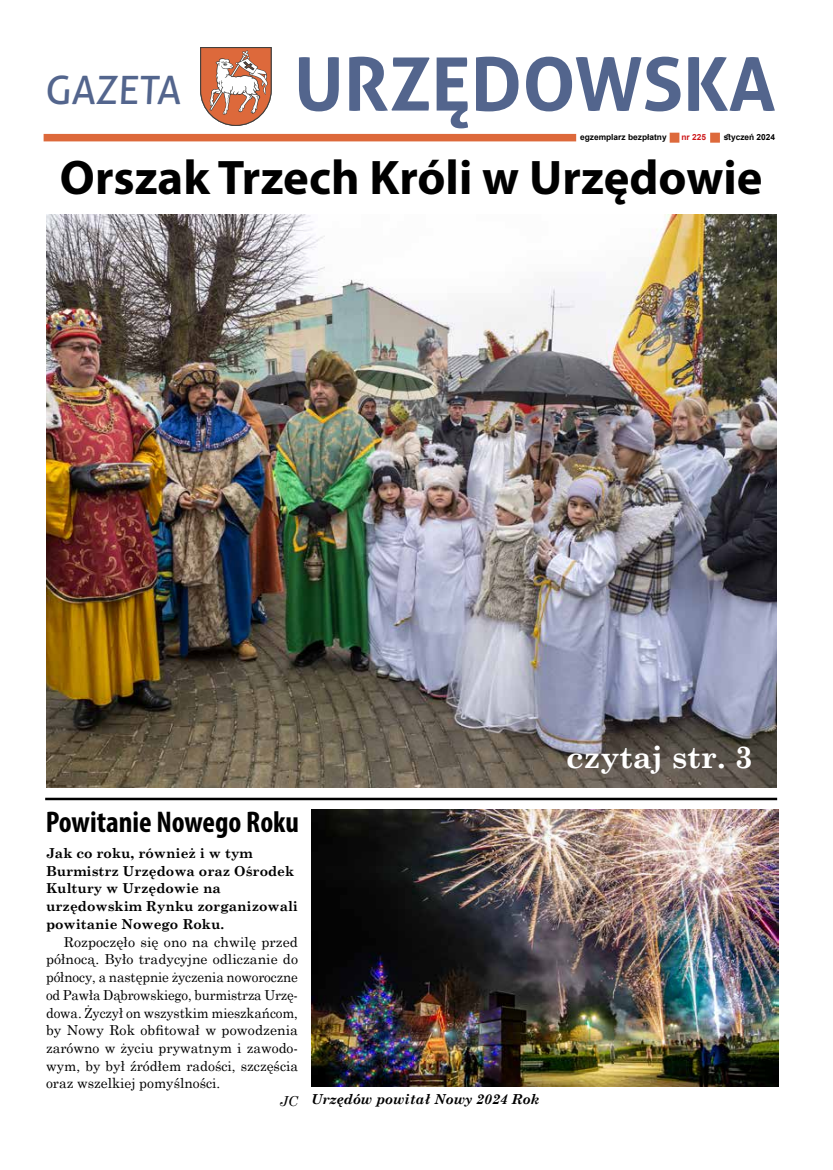
<style>
.page{position:relative;width:833px;height:1170px;background:#fff}
.page>*{position:absolute;margin:0;border:0;box-sizing:border-box;transform-origin:0 0}
.t1{font:700 73.75px "Aller";color:#53658d}
.t2{font:700 48.75px "Myriad Pro";color:#000}
.t3{font:39.12px "Aller";color:#53658d}
.t4{font:700 31.25px "Century Schoolbook";color:#fff}
.t5{font:700 condensed 30px "Myriad Pro";color:#000}
.t6{font:13.75px/17.8px "Century Schoolbook";color:#000;text-align:justify}
.t7{font:700 13.75px/17.8px "Century Schoolbook";color:#000}
.t8{font:italic 700 13.75px "Century Schoolbook";color:#000}
.t9{font:700 8.38px "Arial";color:#000}
.t10{font:700 8.38px "Arial";color:#cd171a}
.s1{font-weight:400}
</style>
<div class="page">
<svg style="left:200px;top:47px;width:72px;height:79px"></svg>
<div style="left:44px;top:134px;width:532px;height:7px;background:#dd693b"></div>
<div style="left:669px;top:133px;width:10px;height:10px;background:#dd693b"></div>
<div style="left:710px;top:133px;width:10px;height:10px;background:#dd693b"></div>
<img style="left:46px;top:215px;width:730px;height:572px">
<hr style="left:45px;top:797px;width:732px;height:3px;background:#000">
<img style="left:311px;top:809px;width:467px;height:277px">
<h1 class="t1" style="left:294px;top:39px;width:483px">URZĘDOWSKA</h1>
<p class="t9" style="left:580px;top:131px;width:88px">egzemplarz bezpłatny</p>
<p class="t10" style="left:681px;top:131px;width:26px">nr 225</p>
<p class="t9" style="left:724px;top:131px;width:53px">styczeń 2024</p>
<h2 class="t2" style="left:60px;top:146px;width:704px">Orszak Trzech Króli w Urzędowie</h2>
<h3 class="t3" style="left:45px;top:66px;width:140px">GAZETA</h3>
<h3 class="t5" style="left:46px;top:803px;width:255px">Powitanie Nowego Roku</h3>
<p class="t7" style="left:46px;top:843px;width:253px">Jak co roku, również i w tym<br>Burmistrz Urzędowa oraz Ośrodek<br>Kultury w Urzędowie na urzędowskim Rynku zorganizowali powitanie Nowego Roku.</p>
<p class="t6" style="left:46px;top:931px;width:253px;text-indent:18px">Rozpoczęło się ono na chwilę przed północą. Było tradycyjne odliczanie do północy, a następnie życzenia noworoczne od Pawła Dąbrowskiego, burmistrza Urzę&shy;dowa. Życzył on wszystkim mieszkańcom, by Nowy Rok obfitował w powodzenia zarówno w życiu prywatnym i zawodo&shy;wym, by był źródłem radości, szczęścia oraz wszelkiej pomyślności.</p>
<p class="t8" style="left:280px;top:1088px;width:261px"><span class="s1">JC</span> Urzędów powitał Nowy 2024 Rok</p>
<h3 class="t4" style="left:566px;top:732px;width:188px">czytaj str. 3</h3>
</div>
